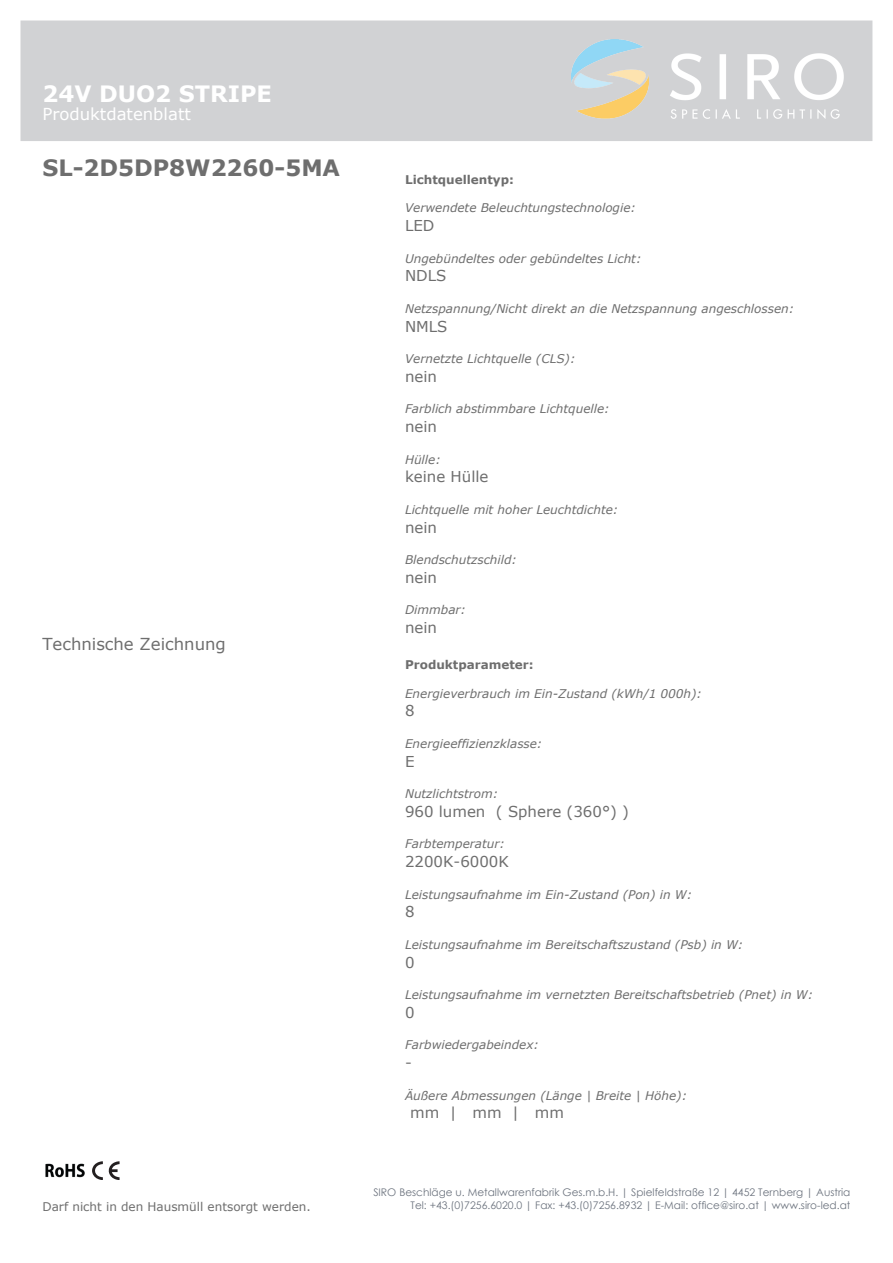
<style>
.page{position:relative;width:893px;height:1263px;background:#fff}
.page>*{position:absolute;margin:0;border:0;box-sizing:border-box;transform-origin:0 0}
.t1{font:700 22.5px "Verdana";color:#6e6e6e}
.t2{font:700 22.5px "Verdana";color:#fff}
.t3{font:16.5px "Verdana";color:#6e6e6e}
.t4{font:16.5px "Verdana";color:#fff}
.t5{font:15px "Verdana";color:#6e6e6e}
.t6{font:italic 12px "Verdana";color:#6e6e6e}
.t7{font:12px "Verdana";color:#6e6e6e}
.t8{font:700 12px "Verdana";color:#6e6e6e}
.t9{font:10.5px/12.6px "Century Gothic";color:#6d747f;text-align:right}
</style>
<div class="page">
<div style="left:21px;top:21px;width:851px;height:120px;background:#d1d2d4"></div>
<img style="left:571px;top:40px;width:272px;height:78px">
<img style="left:45px;top:1163px;width:40px;height:15px">
<svg style="left:92px;top:1161px;width:27px;height:19px"></svg>
<h1 class="t2" style="left:42px;top:80px;width:231px">24V DUO2 STRIPE</h1>
<h2 class="t4" style="left:42px;top:104px;width:150px">Produktdatenblatt</h2>
<h1 class="t1" style="left:42px;top:154px;width:299px">SL-2D5DP8W2260-5MA</h1>
<h2 class="t3" style="left:42px;top:633px;width:185px">Technische Zeichnung</h2>
<p class="t7" style="left:42px;top:1198px;width:270px">Darf nicht in den Hausmüll entsorgt werden.</p>
<p class="t8" style="left:405px;top:172px;width:110px">Lichtquellentyp:</p>
<p class="t6" style="left:405px;top:200px;width:232px">Verwendete Beleuchtungstechnologie:</p>
<p class="t5" style="left:405px;top:216px;width:31px">LED</p>
<p class="t6" style="left:405px;top:250px;width:238px">Ungebündeltes oder gebündeltes Licht:</p>
<p class="t5" style="left:405px;top:266px;width:43px">NDLS</p>
<p class="t6" style="left:405px;top:301px;width:391px">Netzspannung/Nicht direkt an die Netzspannung angeschlossen:</p>
<p class="t5" style="left:405px;top:316px;width:44px">NMLS</p>
<p class="t6" style="left:405px;top:351px;width:172px">Vernetzte Lichtquelle (CLS):</p>
<p class="t5" style="left:405px;top:367px;width:33px">nein</p>
<p class="t6" style="left:405px;top:401px;width:206px">Farblich abstimmbare Lichtquelle:</p>
<p class="t5" style="left:405px;top:417px;width:33px">nein</p>
<p class="t6" style="left:405px;top:451px;width:37px">Hülle:</p>
<p class="t5" style="left:405px;top:467px;width:85px">keine Hülle</p>
<p class="t6" style="left:405px;top:502px;width:215px">Lichtquelle mit hoher Leuchtdichte:</p>
<p class="t5" style="left:405px;top:517px;width:33px">nein</p>
<p class="t6" style="left:405px;top:552px;width:113px">Blendschutzschild:</p>
<p class="t5" style="left:405px;top:568px;width:33px">nein</p>
<p class="t6" style="left:405px;top:602px;width:63px">Dimmbar:</p>
<p class="t5" style="left:405px;top:618px;width:33px">nein</p>
<p class="t8" style="left:405px;top:657px;width:130px">Produktparameter:</p>
<p class="t6" style="left:405px;top:685px;width:298px">Energieverbrauch im Ein-Zustand (kWh/1 000h):</p>
<p class="t5" style="left:405px;top:701px;width:11px">8</p>
<p class="t6" style="left:405px;top:736px;width:139px">Energieeffizienzklasse:</p>
<p class="t5" style="left:405px;top:751px;width:11px">E</p>
<p class="t6" style="left:405px;top:786px;width:95px">Nutzlichtstrom:</p>
<p class="t5" style="left:405px;top:802px;width:225px">960 lumen ( Sphere (360°) )</p>
<p class="t6" style="left:405px;top:836px;width:102px">Farbtemperatur:</p>
<p class="t5" style="left:405px;top:852px;width:105px">2200K-6000K</p>
<p class="t6" style="left:405px;top:886px;width:289px">Leistungsaufnahme im Ein-Zustand (Pon) in W:</p>
<p class="t5" style="left:405px;top:902px;width:11px">8</p>
<p class="t6" style="left:405px;top:937px;width:340px">Leistungsaufnahme im Bereitschaftszustand (Psb) in W:</p>
<p class="t5" style="left:405px;top:952px;width:11px">0</p>
<p class="t6" style="left:405px;top:987px;width:410px">Leistungsaufnahme im vernetzten Bereitschaftsbetrieb (Pnet) in W:</p>
<p class="t5" style="left:405px;top:1003px;width:11px">0</p>
<p class="t6" style="left:405px;top:1037px;width:135px">Farbwiedergabeindex:</p>
<p class="t5" style="left:405px;top:1053px;width:8px">-</p>
<p class="t6" style="left:405px;top:1087px;width:284px">Äußere Abmessungen (Länge | Breite | Höhe):</p>
<p class="t5" style="left:410px;top:1103px;width:155px">mm | mm | mm</p>
<p class="t9" style="left:373px;top:1186px;width:479px">SIRO Beschläge u. Metallwarenfabrik Ges.m.b.H. | Spielfeldstraße 12 | 4452 Ternberg | Austria<br>Tel: +43.(0)7256.6020.0 | Fax: +43.(0)7256.8932 | E-Mail: office@siro.at | www.siro-led.at</p>
</div>
